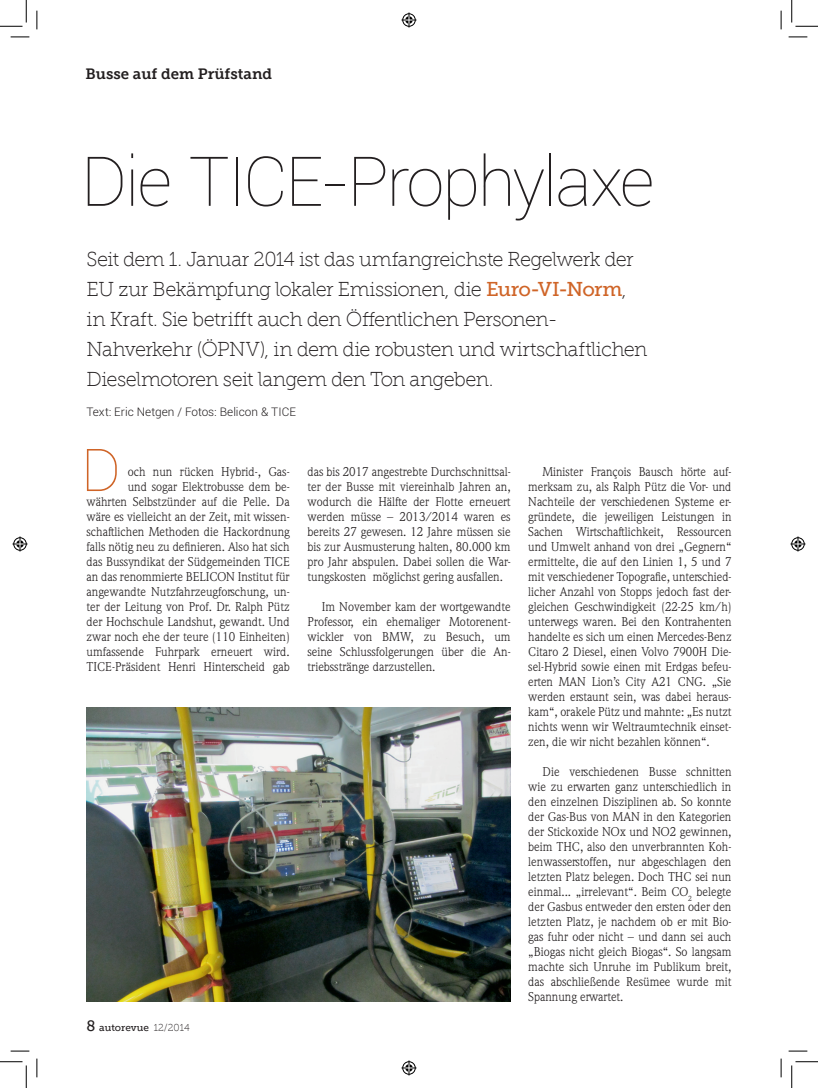
<style>
.page{position:relative;width:818px;height:1088px;background:#fff}
.page>*{position:absolute;margin:0;border:0;box-sizing:border-box;transform-origin:0 0}
.t1{font:100 68.75px "Roboto";letter-spacing:-.03em;color:#231f20}
.INITIAL_MOTORSPORT{font:100 59.12px "Roboto";color:#cf6427}
.t2{font:20px/30px "Museo Slab 100";letter-spacing:-.03em;color:#231f20}
.t3{font:15px "Museo Slab 700";color:#231f20}
.LAAFTEXT_NEWS{font:12.5px/15px "Weidemann Std";color:#231f20;text-align:justify}
.t4{font:300 11.88px "Roboto";letter-spacing:.005em;color:#231f20}
.t5{font:10px "Museo Slab 500";color:#231f20}
.s1{font-family:"Museo Slab 500";color:#cf6427}
.s2{font-size:15px}
.s3{font-family:"Museo Slab 100"}
</style>
<div class="page">
<img style="left:87px;top:707px;width:424px;height:294px">
<svg style="left:11px;top:36px;width:18px;height:2px"></svg>
<svg style="left:788px;top:36px;width:19px;height:2px"></svg>
<svg style="left:11px;top:1050px;width:18px;height:1px"></svg>
<svg style="left:788px;top:1050px;width:19px;height:1px"></svg>
<svg style="left:36px;top:11px;width:2px;height:18px"></svg>
<svg style="left:36px;top:1058px;width:2px;height:19px"></svg>
<svg style="left:780px;top:11px;width:2px;height:18px"></svg>
<svg style="left:780px;top:1058px;width:2px;height:19px"></svg>
<svg style="left:0;top:0;width:27px;height:27px"></svg>
<svg style="left:0;top:1061px;width:27px;height:26px"></svg>
<svg style="left:791px;top:0;width:27px;height:27px"></svg>
<svg style="left:791px;top:1061px;width:27px;height:26px"></svg>
<svg style="left:401px;top:13px;width:15px;height:15px"></svg>
<svg style="left:401px;top:1060px;width:15px;height:15px"></svg>
<svg style="left:13px;top:536px;width:15px;height:15px"></svg>
<svg style="left:790px;top:536px;width:15px;height:15px"></svg>
<p class="t3" style="left:86px;top:65px;width:188px">Busse auf dem Prüfstand</p>
<p class="t1" style="left:81px;top:134px;width:575px">Die TICE-Prophylaxe</p>
<p class="t2" style="left:87px;top:244px;width:562px">Seit dem 1. Januar 2014 ist das umfangreichste Regelwerk der EU zur Bekämpfung lokaler Emissionen, die <span class="s1">Euro-VI-Norm</span>, in Kraft. Sie betrifft auch den Öffentlichen Personen-Nahverkehr (ÖPNV), in dem die robusten und wirtschaftlichen Dieselmotoren seit langem den Ton angeben.</p>
<p class="t4" style="left:87px;top:403px;width:211px">Text: Eric Netgen / Fotos: Belicon &amp; TICE</p>
<p class="INITIAL_MOTORSPORT" style="left:81px;top:429px;width:41px">D</p>
<p class="LAAFTEXT_NEWS" style="left:87px;top:464px;width:205px;text-align:right">och nun rücken Hybrid-, Gas-<br>und sogar Elektrobusse dem be&shy;währten Selbstzünder auf die Pelle. Da wäre es vielleicht an der Zeit, mit wissen&shy;schaftlichen Methoden die Hackordnung falls nötig neu zu definieren. Also hat sich das Bussyndikat der Südgemeinden TICE an das renommierte BELICON Institut für angewandte Nutzfahrzeugforschung, un&shy;ter der Leitung von Prof. Dr. Ralph Pütz der Hochschule Landshut, gewandt. Und zwar noch ehe der teure (110 Einheiten) umfassende Fuhrpark erneuert wird.<br>TICE-Präsident Henri Hinterscheid gab</p>
<p class="LAAFTEXT_NEWS" style="left:307px;top:464px;width:205px">das bis 2017 angestrebte Durchschnittsal&shy;ter der Busse mit viereinhalb Jahren an, wodurch die Hälfte der Flotte erneuert werden müsse – 2013/2014 waren es bereits 27 gewesen. 12 Jahre müssen sie bis zur Ausmusterung halten, 80.000 km pro Jahr abspulen. Dabei sollen die War&shy;tungskosten möglichst gering ausfallen.</p>
<p class="LAAFTEXT_NEWS" style="left:307px;top:599px;width:205px;text-indent:14px">Im November kam der wortgewandte Professor, ein ehemaliger Motorenent&shy;wickler von BMW, zu Besuch, um seine Schlussfolgerungen über die An&shy;triebsstränge darzustellen.</p>
<p class="t5" style="left:87px;top:1022px;width:105px"><span class="s2">8</span> autorevue <span class="s3">12/2014</span></p>
<p class="LAAFTEXT_NEWS" style="left:528px;top:464px;width:205px;text-indent:14px">Minister François Bausch hörte auf&shy;merksam zu, als Ralph Pütz die Vor- und Nachteile der verschiedenen Systeme er&shy;gründete, die jeweiligen Leistungen in Sachen Wirtschaftlichkeit, Ressourcen und Umwelt anhand von drei „Gegnern“ ermittelte, die auf den Linien 1, 5 und 7 mit verschiedener Topografie, unterschied&shy;licher Anzahl von Stopps jedoch fast der&shy;gleichen Geschwindigkeit (22-25 km/h) unterwegs waren. Bei den Kontrahenten handelte es sich um einen Mercedes-Benz Citaro 2 Diesel, einen Volvo 7900H Die&shy;sel-Hybrid sowie einen mit Erdgas befeu&shy;erten MAN Lion’s City A21 CNG. „Sie werden erstaunt sein, was dabei heraus&shy;kam“, orakele Pütz und mahnte: „Es nutzt nichts wenn wir Weltraumtechnik einset&shy;zen, die wir nicht bezahlen können“.</p>
<p class="LAAFTEXT_NEWS" style="left:528px;top:764px;width:205px;text-indent:14px">Die verschiedenen Busse schnitten wie zu erwarten ganz unterschiedlich in den einzelnen Disziplinen ab. So konnte der Gas-Bus von MAN in den Kategorien der Stickoxide NOx und NO2 gewinnen, beim THC, also den unverbrannten Koh&shy;lenwasserstoffen, nur abgeschlagen den letzten Platz belegen. Doch THC sei nun einmal... „irrelevant“. Beim CO<sub>2</sub> belegte der Gasbus entweder den ersten oder den letzten Platz, je nachdem ob er mit Bio&shy;gas fuhr oder nicht – und dann sei auch „Biogas nicht gleich Biogas“. So langsam machte sich Unruhe im Publikum breit, das abschließende Resümee wurde mit Spannung erwartet.</p>
</div>
